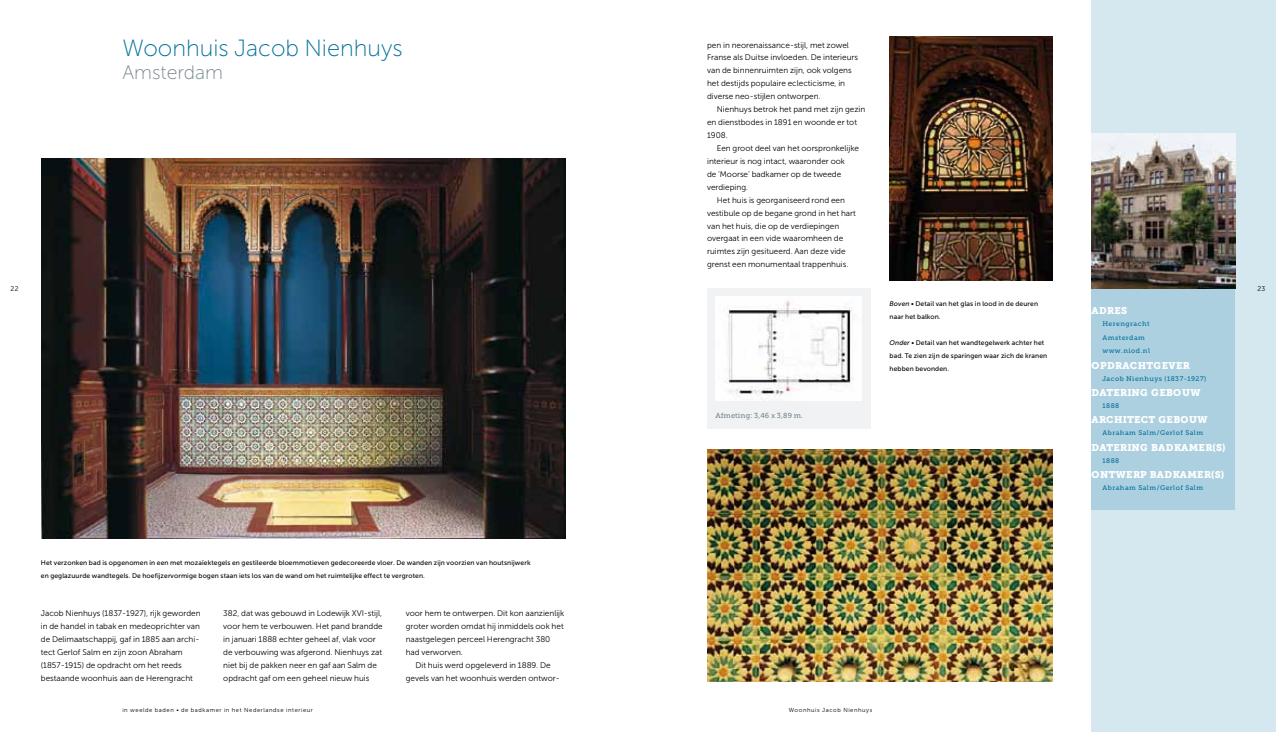
<style>
.page{position:relative;width:1276px;height:732px;background:#fff}
.page>*{position:absolute;margin:0;border:0;box-sizing:border-box;transform-origin:0 0}
.t1{font:23.4px "Museo Sans 100";color:#006f9a}
.t2{font:19.5px "Museo Sans 100";color:#74868c}
.t3{font:9.75px "Museo Slab 900";letter-spacing:.025em;color:#fff}
.t4{font:8.25px/12.9px "Museo Sans 300";color:#000}
.t5{font:7.35px "Museo Slab 500";letter-spacing:.015em;color:#74868c}
.t6{font:6.9px "Museo Sans 300";color:#000}
.t7{font:6.75px/12.9px "Museo Sans 500";letter-spacing:.015em;color:#000}
.t8{font:6.75px/13.6px "Museo Slab 500";letter-spacing:.075em;color:#006f9a}
.t9{font:5.85px "Museo Sans 300";letter-spacing:.1em;color:#000}
.s1{font-style:italic}
</style>
<div class="page">
<div style="left:1091px;top:0;width:185px;height:731px;background:#d6e8ef"></div>
<img style="left:1091px;top:134px;width:144px;height:154px">
<div style="left:1091px;top:288px;width:144px;height:221px;background:#add0e0"></div>
<img style="left:41px;top:158px;width:525px;height:380px">
<div style="left:707px;top:288px;width:163px;height:140px;background:#f0f2f3"></div>
<img style="left:715px;top:296px;width:147px;height:104px">
<img style="left:707px;top:449px;width:345px;height:232px">
<img style="left:889px;top:37px;width:163px;height:243px">
<p class="t6" style="left:11px;top:285px;width:9px">22</p>
<h1 class="t1" style="left:122px;top:36px;width:282px">Woonhuis Jacob Nienhuys</h1>
<h2 class="t2" style="left:122px;top:62px;width:102px">Amsterdam</h2>
<p class="t7" style="left:41px;top:555px;width:491px">Het verzonken bad is opgenomen in een met mozaïektegels en gestileerde bloemmotieven gedecoreerde vloer. De wanden zijn voorzien van houtsnijwerk en geglazuurde wandtegels. De hoefijzervormige bogen staan iets los van de wand om het ruimtelijke effect te vergroten.</p>
<p class="t4" style="left:41px;top:607px;width:161px">Jacob Nienhuys (1837-1927), rijk geworden in de handel in tabak en medeoprichter van de Delimaatschappij, gaf in 1885 aan archi&shy;tect Gerlof Salm en zijn zoon Abraham (1857-1915) de opdracht om het reeds bestaande woonhuis aan de Herengracht</p>
<p class="t4" style="left:223px;top:607px;width:161px">382, dat was gebouwd in Lodewijk XVI-stijl, voor hem te verbouwen. Het pand brandde in januari 1888 echter geheel af, vlak voor de verbouwing was afgerond. Nienhuys zat niet bij de pakken neer en gaf aan Salm de opdracht gaf om een geheel nieuw huis</p>
<p class="t4" style="left:406px;top:607px;width:160px">voor hem te ontwerpen. Dit kon aanzienlijk</p>
<p class="t4" style="left:406px;top:620px;width:159px">groter worden omdat hij inmiddels ook het</p>
<p class="t4" style="left:406px;top:632px;width:146px">naastgelegen perceel Herengracht 380</p>
<p class="t4" style="left:406px;top:645px;width:59px">had verworven.</p>
<p class="t4" style="left:415px;top:658px;width:137px">Dit huis werd opgeleverd in 1889. De</p>
<p class="t4" style="left:406px;top:671px;width:155px">gevels van het woonhuis werden ontwor-</p>
<p class="t9" style="left:122px;top:706px;width:192px">in weelde baden • de badkamer in het Nederlandse interieur</p>
<p class="t4" style="left:707px;top:38px;width:152px">pen in neorenaissance-stijl, met zowel Franse als Duitse invloeden. De interieurs van de binnenruimten zijn, ook volgens het destijds populaire eclecticisme, in diverse neo-stijlen ontworpen.</p>
<p class="t4" style="left:707px;top:103px;width:160px;text-indent:10px">Nienhuys betrok het pand met zijn gezin en dienstbodes in 1891 en woonde er tot<br>1908.</p>
<p class="t4" style="left:717px;top:142px;width:144px">Een groot deel van het oorspronkelijke</p>
<p class="t4" style="left:707px;top:155px;width:139px">interieur is nog intact, waaronder ook</p>
<p class="t4" style="left:707px;top:167px;width:136px">de ‘Moorse’ badkamer op de tweede</p>
<p class="t4" style="left:707px;top:180px;width:43px">verdieping.</p>
<p class="t4" style="left:717px;top:193px;width:130px">Het huis is georganiseerd rond een</p>
<p class="t4" style="left:707px;top:206px;width:150px">vestibule op de begane grond in het hart</p>
<p class="t4" style="left:707px;top:219px;width:134px">van het huis, die op de verdiepingen</p>
<p class="t4" style="left:707px;top:232px;width:138px">overgaat in een vide waaromheen de</p>
<p class="t4" style="left:707px;top:245px;width:140px">ruimtes zijn gesitueerd. Aan deze vide</p>
<p class="t4" style="left:707px;top:258px;width:143px">grenst een monumentaal trappenhuis.</p>
<p class="t5" style="left:715px;top:411px;width:89px">Afmeting: 3,46 x 3,89 m.</p>
<p class="t7" style="left:889px;top:297px;width:150px"><span class="s1">Boven</span> • Detail van het glas in lood in de deuren naar het balkon.</p>
<p class="t7" style="left:889px;top:336px;width:159px"><span class="s1">Onder</span> • Detail van het wandtegelwerk achter het bad. Te zien zijn de sparingen waar zich de kranen hebben bevonden.</p>
<p class="t3" style="left:1091px;top:305px;width:37px">ADRES</p>
<p class="t8" style="left:1102px;top:317px;width:49px">Herengracht<br>Amsterdam www.niod.nl</p>
<p class="t3" style="left:1091px;top:359px;width:100px">OPDRACHTGEVER</p>
<p class="t8" style="left:1102px;top:371px;width:105px">Jacob Nienhuys (1837-1927)</p>
<p class="t3" style="left:1091px;top:387px;width:111px">DATERING GEBOUW</p>
<p class="t8" style="left:1102px;top:399px;width:18px">1888</p>
<p class="t3" style="left:1091px;top:414px;width:118px">ARCHITECT GEBOUW</p>
<p class="t8" style="left:1102px;top:426px;width:102px">Abraham Salm/Gerlof Salm</p>
<p class="t3" style="left:1091px;top:441px;width:136px">DATERING BADKAMER(S)</p>
<p class="t8" style="left:1102px;top:453px;width:18px">1888</p>
<p class="t3" style="left:1091px;top:468px;width:134px">ONTWERP BADKAMER(S)</p>
<p class="t8" style="left:1102px;top:480px;width:102px">Abraham Salm/Gerlof Salm</p>
<p class="t6" style="left:1257px;top:285px;width:9px">23</p>
<p class="t9" style="left:788px;top:706px;width:85px">Woonhuis Jacob Nienhuys</p>
</div>
